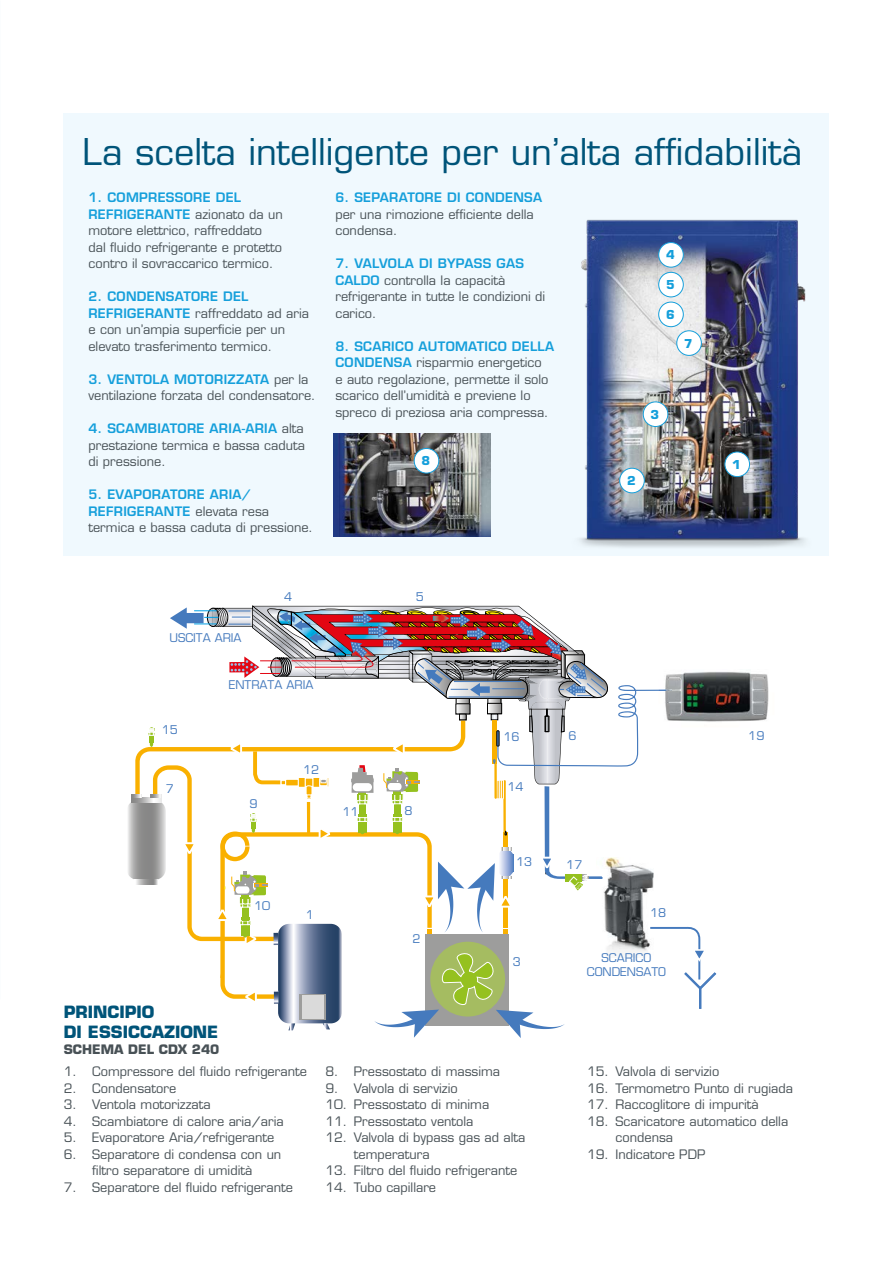
<style>
.page{position:relative;width:893px;height:1263px;background:#fff}
.page>*{position:absolute;margin:0;border:0;box-sizing:border-box;transform-origin:0 0}
.t1{font:36px "Eurostile LT";color:#005479}
.t2{font:700 16.5px/19.5px "Eurostile LT";color:#005479}
.t3{font:12.75px/16.5px "Eurostile LT";color:#485156}
.t4{font:600 12.75px/16.5px "Eurostile LT Std";letter-spacing:.025em;color:#159fdb}
.t5{font:700 12.75px "Eurostile LT";color:#485156}
.t6{font:700 12px "Eurostile LT Std";color:#159fdb}
.t7{font:11.7px/14.1px "Eurostile LT";color:#457abd;text-align:center}
.s1{font-family:"Eurostile LT";font-weight:400;color:#485156}
.s2{font-family:"Eurostile LT Std";font-weight:600;color:#159fdb}
</style>
<div class="page">
<div style="left:64px;top:114px;width:765px;height:442px;background:#f0f9fe"></div>
<img style="left:579px;top:219px;width:227px;height:329px">
<div style="left:677px;top:331px;width:24px;height:24px;background:#fff;border-radius:50%"></div>
<div style="left:676px;top:330px;width:26px;height:26px;border:1px solid #159fdb;border-radius:50%"></div>
<div style="left:659px;top:243px;width:24px;height:24px;background:#fff;border-radius:50%"></div>
<div style="left:658px;top:242px;width:26px;height:26px;border:1px solid #159fdb;border-radius:50%"></div>
<div style="left:659px;top:272px;width:24px;height:25px;background:#fff;border-radius:50%"></div>
<div style="left:658px;top:272px;width:26px;height:25px;border:1px solid #159fdb;border-radius:50%"></div>
<div style="left:659px;top:302px;width:24px;height:25px;background:#fff;border-radius:50%"></div>
<div style="left:658px;top:302px;width:26px;height:25px;border:1px solid #159fdb;border-radius:50%"></div>
<div style="left:643px;top:402px;width:25px;height:24px;background:#fff;border-radius:50%"></div>
<div style="left:643px;top:401px;width:25px;height:26px;border:1px solid #159fdb;border-radius:50%"></div>
<div style="left:725px;top:452px;width:24px;height:25px;background:#fff;border-radius:50%"></div>
<div style="left:724px;top:451px;width:26px;height:26px;border:1px solid #159fdb;border-radius:50%"></div>
<div style="left:620px;top:468px;width:24px;height:25px;background:#fff;border-radius:50%"></div>
<div style="left:619px;top:468px;width:26px;height:25px;border:1px solid #159fdb;border-radius:50%"></div>
<img style="left:716px;top:672px;width:53px;height:50px">
<svg style="left:128px;top:605px;width:588px;height:433px"></svg>
<img style="left:333px;top:434px;width:157px;height:103px">
<div style="left:414px;top:448px;width:25px;height:25px;background:#fff;border-radius:50%"></div>
<div style="left:414px;top:448px;width:25px;height:25px;border:1px solid #159fdb;border-radius:50%"></div>
<h1 class="t1" style="left:82px;top:130px;width:721px">La scelta intelligente per un’alta affidabilità</h1>
<p class="t4" style="left:88px;top:189px;width:196px">1. COMPRESSORE DEL<br>REFRIGERANTE <span class="s1">azionato da un</span></p>
<p class="t3" style="left:88px;top:222px;width:195px">motore elettrico, raffreddato dal fluido refrigerante e protetto contro il sovraccarico termico.</p>
<p class="t4" style="left:88px;top:288px;width:162px">2. CONDENSATORE DEL</p>
<p class="t3" style="left:88px;top:305px;width:222px"><span class="s2">REFRIGERANTE</span> raffreddato ad aria e con un’ampia superficie per un elevato trasferimento termico.</p>
<p class="t4" style="left:88px;top:371px;width:222px">3. VENTOLA MOTORIZZATA <span class="s1">per la</span></p>
<p class="t3" style="left:88px;top:387px;width:229px">ventilazione forzata del condensatore.</p>
<p class="t4" style="left:88px;top:420px;width:217px">4. SCAMBIATORE ARIA-ARIA <span class="s1">alta</span></p>
<p class="t3" style="left:88px;top:437px;width:218px">prestazione termica e bassa caduta di pressione.</p>
<p class="t4" style="left:88px;top:486px;width:182px">5. EVAPORATORE ARIA/<br>REFRIGERANTE <span class="s1">elevata resa</span></p>
<p class="t3" style="left:88px;top:519px;width:226px">termica e bassa caduta di pressione.</p>
<p class="t4" style="left:335px;top:189px;width:208px">6. SEPARATORE DI CONDENSA</p>
<p class="t3" style="left:335px;top:206px;width:200px">per una rimozione efficiente della condensa.</p>
<p class="t4" style="left:335px;top:255px;width:190px">7. VALVOLA DI BYPASS GAS</p>
<p class="t3" style="left:335px;top:272px;width:211px"><span class="s2">CALDO</span> controlla la capacità refrigerante in tutte le condizioni di carico.</p>
<p class="t4" style="left:335px;top:338px;width:220px">8. SCARICO AUTOMATICO DELLA</p>
<p class="t3" style="left:335px;top:354px;width:215px"><span class="s2">CONDENSA</span> risparmio energetico e auto regolazione, permette il solo scarico dell’umidità e previene lo spreco di preziosa aria compressa.</p>
<p class="t6" style="left:666px;top:247px;width:10px">4</p>
<p class="t6" style="left:666px;top:277px;width:10px">5</p>
<p class="t6" style="left:666px;top:307px;width:10px">6</p>
<p class="t6" style="left:684px;top:336px;width:10px">7</p>
<p class="t6" style="left:651px;top:407px;width:10px">3</p>
<p class="t6" style="left:422px;top:453px;width:10px">8</p>
<p class="t6" style="left:732px;top:457px;width:10px">1</p>
<p class="t6" style="left:627px;top:473px;width:10px">2</p>
<p class="t7" style="left:284px;top:590px;width:10px">4</p>
<p class="t7" style="left:416px;top:590px;width:10px">5</p>
<p class="t7" style="left:169px;top:631px;width:74px">USCITA ARIA</p>
<p class="t7" style="left:229px;top:677px;width:86px">ENTRATA ARIA</p>
<p class="t7" style="left:162px;top:723px;width:18px">15</p>
<p class="t7" style="left:166px;top:782px;width:10px">7</p>
<p class="t7" style="left:249px;top:797px;width:10px">9</p>
<p class="t7" style="left:303px;top:762px;width:18px">12</p>
<p class="t7" style="left:342px;top:804px;width:18px">11</p>
<p class="t7" style="left:404px;top:803px;width:10px">8</p>
<p class="t7" style="left:254px;top:898px;width:18px">10</p>
<p class="t2" style="left:64px;top:1002px;width:156px">PRINCIPIO<br>DI ESSICCAZIONE</p>
<p class="t5" style="left:64px;top:1041px;width:157px">SCHEMA DEL CDX 240</p>
<p class="t7" style="left:306px;top:907px;width:10px">1</p>
<p class="t7" style="left:413px;top:931px;width:10px">2</p>
<p class="t7" style="left:503px;top:730px;width:18px">16</p>
<p class="t7" style="left:507px;top:779px;width:18px">14</p>
<p class="t7" style="left:516px;top:854px;width:18px">13</p>
<p class="t7" style="left:513px;top:955px;width:10px">3</p>
<p class="t3" style="left:64px;top:1063px;width:245px">1. Compressore del fluido refrigerante</p>
<p class="t3" style="left:64px;top:1080px;width:114px">2. Condensatore</p>
<p class="t3" style="left:64px;top:1096px;width:148px">3. Ventola motorizzata</p>
<p class="t3" style="left:64px;top:1113px;width:221px">4. Scambiatore di calore aria/aria</p>
<p class="t3" style="left:64px;top:1129px;width:212px">5. Evaporatore Aria/refrigerante</p>
<p class="t3" style="left:64px;top:1146px;width:219px;text-align:center">6. Separatore di condensa con un filtro separatore di umidità</p>
<p class="t3" style="left:64px;top:1179px;width:231px">7. Separatore del fluido refrigerante</p>
<p class="t3" style="left:325px;top:1063px;width:176px">8. Pressostato di massima</p>
<p class="t3" style="left:325px;top:1080px;width:134px">9. Valvola di servizio</p>
<p class="t3" style="left:325px;top:1096px;width:165px">10. Pressostato di minima</p>
<p class="t3" style="left:325px;top:1113px;width:150px">11. Pressostato ventola</p>
<p class="t3" style="left:354px;top:1129px;width:173px;text-indent:-28px">12. Valvola di bypass gas ad alta temperatura</p>
<p class="t3" style="left:325px;top:1162px;width:193px">13. Filtro del fluido refrigerante</p>
<p class="t3" style="left:325px;top:1179px;width:112px">14. Tubo capillare</p>
<p class="t7" style="left:569px;top:729px;width:10px">6</p>
<p class="t7" style="left:566px;top:857px;width:18px">17</p>
<p class="t7" style="left:650px;top:906px;width:18px">18</p>
<p class="t7" style="left:587px;top:951px;width:81px">SCARICO<br>CONDENSATO</p>
<p class="t7" style="left:748px;top:729px;width:18px">19</p>
<p class="t3" style="left:587px;top:1063px;width:134px">15. Valvola di servizio</p>
<p class="t3" style="left:587px;top:1080px;width:208px">16. Termometro Punto di rugiada</p>
<p class="t3" style="left:587px;top:1096px;width:173px">17. Raccoglitore di impurità</p>
<p class="t3" style="left:615px;top:1113px;width:174px;text-indent:-28px">18. Scaricatore automatico della condensa</p>
<p class="t3" style="left:587px;top:1146px;width:120px">19. Indicatore PDP</p>
</div>
